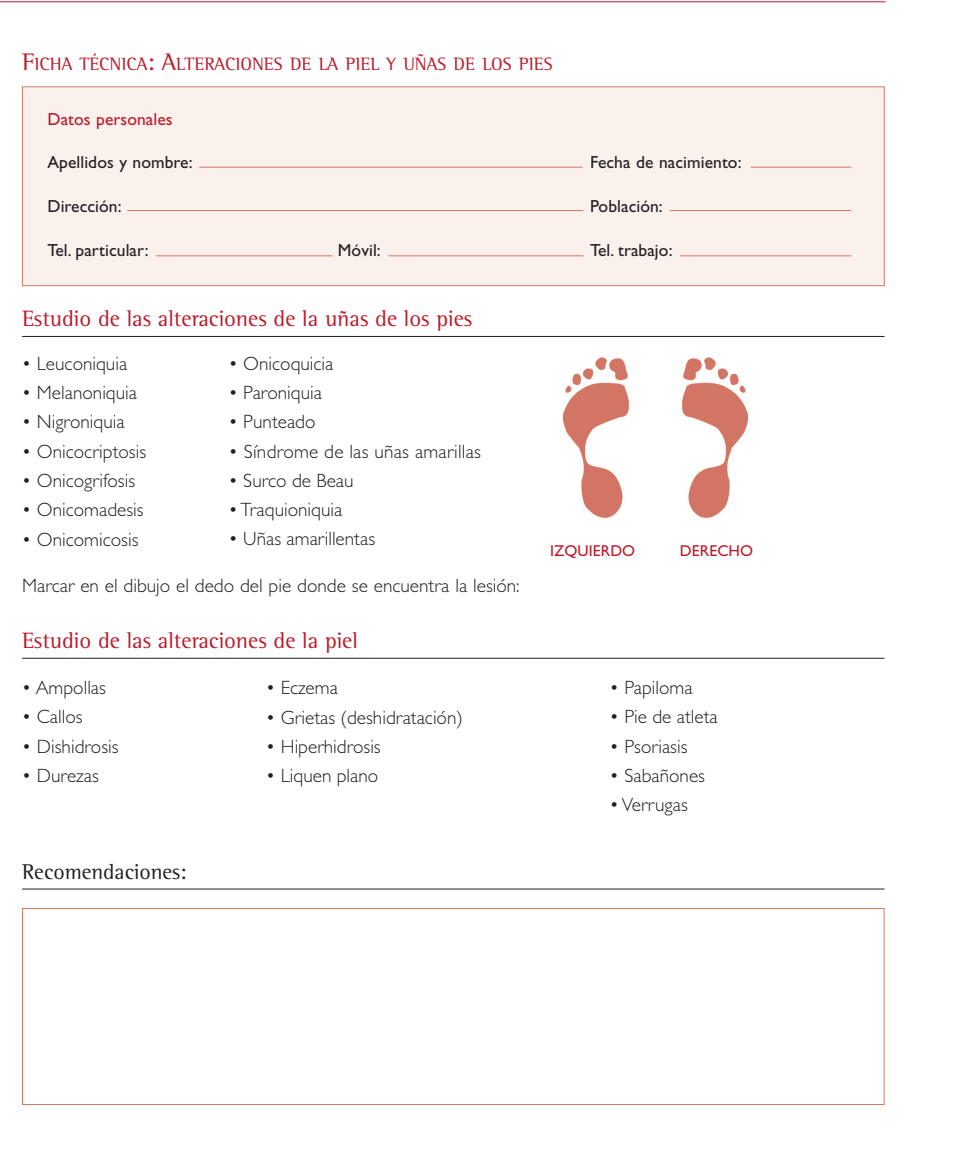
<style>
.page{position:relative;width:963px;height:1176px;background:#fff}
.page>*{position:absolute;margin:0;border:0;box-sizing:border-box;transform-origin:0 0}
.t1{font:22.75px "Rotis Semi Serif";color:#bc1a28}
.t2{font:21.88px "Rotis Semi Serif";color:#231f20}
.t3{font:300 19.25px "Gill Sans";color:#231f20}
.t4{font:18.38px "Rotis Semi Serif";color:#bc1a28}
.t5{font:17.5px "Gill Sans";letter-spacing:.005em;color:#231f20}
.t6{font:17.5px "Gill Sans";letter-spacing:.005em;color:#bc1a28}
.t7{font:15.75px "Gill Sans";letter-spacing:.005em;color:#bc1a28}
.s1{font-size:24.5px}
</style>
<div class="page">
<hr style="left:0;top:1px;width:885px;height:1px;background:#bc1a28">
<div style="left:23px;top:87px;width:860px;height:198px;background:#faf1ed"></div>
<div style="left:22px;top:87px;width:862px;height:199px;border:1px solid #d37665"></div>
<hr style="left:22px;top:336px;width:862px;height:1px;background:#231f20">
<hr style="left:22px;top:888px;width:862px;height:1px;background:#231f20">
<hr style="left:22px;top:658px;width:862px;height:1px;background:#231f20">
<hr style="left:750px;top:167px;width:101px;height:1px;background:#d37665">
<hr style="left:199px;top:167px;width:383px;height:1px;background:#d37665">
<hr style="left:127px;top:210px;width:456px;height:1px;background:#d37665">
<hr style="left:670px;top:210px;width:181px;height:1px;background:#d37665">
<hr style="left:388px;top:255px;width:195px;height:1px;background:#d37665">
<hr style="left:680px;top:255px;width:171px;height:1px;background:#d37665">
<hr style="left:156px;top:255px;width:176px;height:1px;background:#d37665">
<div style="left:22px;top:908px;width:862px;height:197px;border:1px solid #d37665"></div>
<img style="left:562px;top:357px;width:67px;height:161px">
<img style="left:682px;top:357px;width:67px;height:161px">
<p class="t4" style="left:22px;top:53px;width:532px"><span class="s1">F</span>ICHA TÉCNICA<span class="s1">: A</span>LTERACIONES DE LA PIEL Y UÑAS DE LOS PIES</p>
<p class="t6" style="left:47px;top:108px;width:127px">Datos personales</p>
<p class="t5" style="left:47px;top:152px;width:147px">Apellidos y nombre:</p>
<p class="t5" style="left:590px;top:152px;width:153px">Fecha de nacimiento:</p>
<p class="t5" style="left:47px;top:196px;width:76px">Dirección:</p>
<p class="t5" style="left:590px;top:196px;width:74px">Población:</p>
<p class="t5" style="left:47px;top:239px;width:103px">Tel. particular:</p>
<p class="t5" style="left:338px;top:239px;width:44px">Móvil:</p>
<p class="t5" style="left:590px;top:239px;width:84px">Tel. trabajo:</p>
<p class="t1" style="left:22px;top:305px;width:451px">Estudio de las alteraciones de la uñas de los pies</p>
<p class="t3" style="left:22px;top:357px;width:107px">• Leuconiquia</p>
<p class="t3" style="left:22px;top:386px;width:117px">• Melanoniquia</p>
<p class="t3" style="left:22px;top:415px;width:104px">• Nigroniquia</p>
<p class="t3" style="left:22px;top:445px;width:126px">• Onicocriptosis</p>
<p class="t3" style="left:22px;top:474px;width:115px">• Onicogrifosis</p>
<p class="t3" style="left:22px;top:503px;width:123px">• Onicomadesis</p>
<p class="t3" style="left:22px;top:532px;width:118px">• Onicomicosis</p>
<p class="t3" style="left:228px;top:357px;width:107px">• Onicoquicia</p>
<p class="t3" style="left:228px;top:386px;width:95px">• Paroniquia</p>
<p class="t3" style="left:228px;top:415px;width:89px">• Punteado</p>
<p class="t3" style="left:228px;top:444px;width:254px">• Síndrome de las uñas amarillas</p>
<p class="t3" style="left:228px;top:474px;width:127px">• Surco de Beau</p>
<p class="t3" style="left:228px;top:503px;width:115px">• Traquioniquia</p>
<p class="t3" style="left:228px;top:532px;width:148px">• Uñas amarillentas</p>
<p class="t3" style="left:22px;top:579px;width:499px">Marcar en el dibujo el dedo del pie donde se encuentra la lesión:</p>
<p class="t1" style="left:22px;top:627px;width:337px">Estudio de las alteraciones de la piel</p>
<p class="t3" style="left:22px;top:681px;width:86px">• Ampollas</p>
<p class="t3" style="left:22px;top:710px;width:62px">• Callos</p>
<p class="t3" style="left:22px;top:739px;width:98px">• Dishidrosis</p>
<p class="t3" style="left:22px;top:769px;width:78px">• Durezas</p>
<p class="t2" style="left:22px;top:858px;width:166px">Recomendaciones:</p>
<p class="t3" style="left:266px;top:681px;width:74px">• Eczema</p>
<p class="t3" style="left:266px;top:710px;width:198px">• Grietas (deshidratación)</p>
<p class="t3" style="left:266px;top:739px;width:116px">• Hiperhidrosis</p>
<p class="t3" style="left:266px;top:769px;width:114px">• Liquen plano</p>
<p class="t7" style="left:550px;top:542px;width:86px">IZQUIERDO</p>
<p class="t7" style="left:679px;top:542px;width:75px">DERECHO</p>
<p class="t3" style="left:609px;top:681px;width:85px">• Papiloma</p>
<p class="t3" style="left:609px;top:710px;width:110px">• Pie de atleta</p>
<p class="t3" style="left:609px;top:739px;width:80px">• Psoriasis</p>
<p class="t3" style="left:609px;top:769px;width:97px">• Sabañones</p>
<p class="t3" style="left:609px;top:798px;width:80px">• Verrugas</p>
</div>
